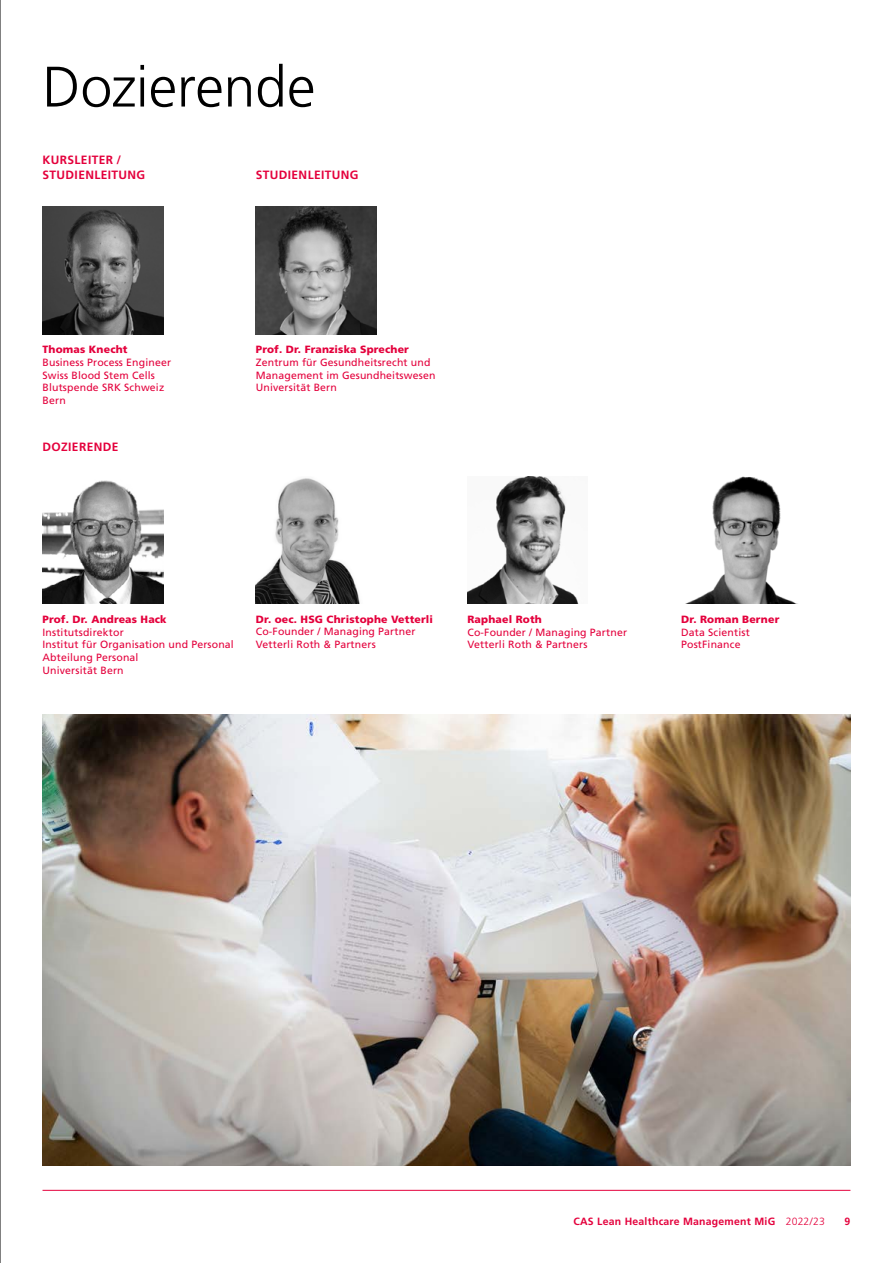
<style>
.page{position:relative;width:893px;height:1263px;background:#fff}
.page>*{position:absolute;margin:0;border:0;box-sizing:border-box;transform-origin:0 0}
.t1{font:300 57px "Frutiger LT Pro";letter-spacing:-.005em;color:#000}
.t2{font:700 12px/15px "Frutiger LT Pro";letter-spacing:.03em;color:#e4003c}
.t3{font:10.5px/12.8px "Frutiger LT Pro";letter-spacing:.015em;color:#e4003c}
.t4{font:900 10.5px "Frutiger LT Pro";letter-spacing:.015em;color:#e4003c}
.t5{font:700 10.5px "Frutiger LT Pro";letter-spacing:.02em;color:#e4003c}
.s1{font-weight:300}
</style>
<div class="page">
<hr style="left:43px;top:1190px;width:807px;height:1px;background:#e4003c">
<hr style="left:0;top:0;width:1px;height:1263px;background:#000">
<img style="left:43px;top:207px;width:120px;height:127px">
<img style="left:467px;top:476px;width:112px;height:128px">
<img style="left:685px;top:476px;width:113px;height:128px">
<img style="left:256px;top:478px;width:104px;height:126px">
<img style="left:43px;top:480px;width:120px;height:124px">
<img style="left:256px;top:207px;width:120px;height:127px">
<img style="left:43px;top:714px;width:807px;height:451px">
<h1 class="t1" style="left:43px;top:54px;width:274px">Dozierende</h1>
<p class="t2" style="left:43px;top:152px;width:104px">KURSLEITER /<br>STUDIENLEITUNG</p>
<p class="t2" style="left:256px;top:167px;width:104px">STUDIENLEITUNG</p>
<p class="t4" style="left:43px;top:343px;width:87px">Thomas Knecht</p>
<p class="t3" style="left:43px;top:356px;width:130px">Business Process Engineer<br>Swiss Blood Stem Cells<br>Blutspende SRK Schweiz<br>Bern</p>
<p class="t2" style="left:43px;top:440px;width:77px">DOZIERENDE</p>
<p class="t4" style="left:256px;top:343px;width:155px">Prof. Dr. Franziska Sprecher</p>
<p class="t3" style="left:256px;top:356px;width:181px">Zentrum für Gesundheitsrecht und<br>Management im Gesundheitswesen<br>Universität Bern</p>
<p class="t4" style="left:43px;top:613px;width:126px">Prof. Dr. Andreas Hack</p>
<p class="t3" style="left:43px;top:625px;width:193px">Institutsdirektor<br>Institut für Organisation und Personal<br>Abteilung Personal<br>Universität Bern</p>
<p class="t4" style="left:256px;top:613px;width:179px">Dr. oec. HSG Christophe Vetterli</p>
<p class="t3" style="left:256px;top:625px;width:161px">Co-Founder / Managing Partner<br>Vetterli Roth &amp; Partners</p>
<p class="t4" style="left:467px;top:613px;width:76px">Raphael Roth</p>
<p class="t3" style="left:467px;top:625px;width:161px">Co-Founder / Managing Partner<br>Vetterli Roth &amp; Partners</p>
<p class="t4" style="left:681px;top:613px;width:100px">Dr. Roman Berner</p>
<p class="t3" style="left:681px;top:625px;width:70px">Data Scientist<br>PostFinance</p>
<p class="t5" style="left:573px;top:1215px;width:253px">CAS Lean Healthcare Management MiG <span class="s1">2022/23</span></p>
<p class="t5" style="left:845px;top:1215px;width:7px">9</p>
</div>
